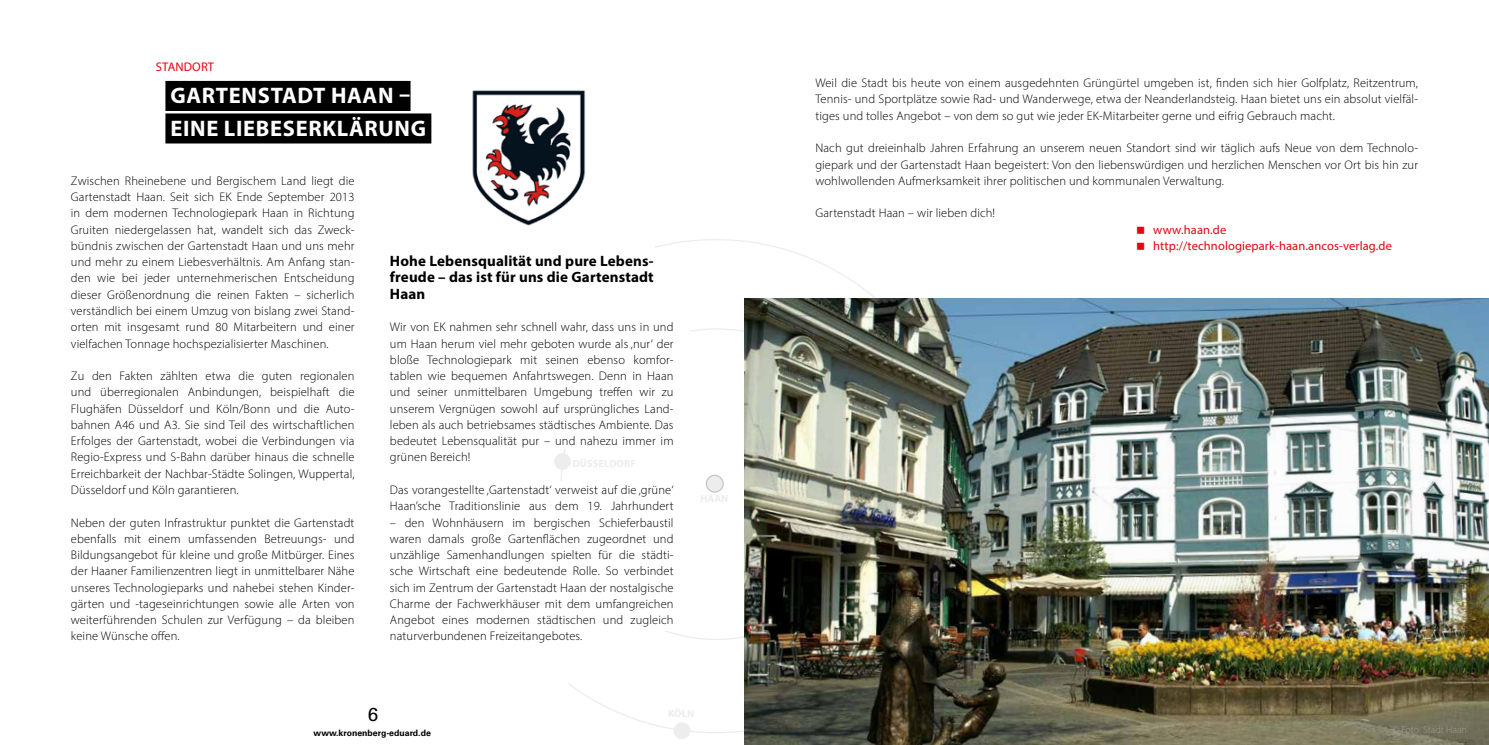
<style>
.page{position:relative;width:1489px;height:745px;background:#fff}
.page>*{position:absolute;margin:0;border:0;box-sizing:border-box;transform-origin:0 0}
.t1{font:700 22.5px/32.5px "Myriad Pro";letter-spacing:.03em;color:#fff}
.t2{font:18.75px "Univers LT Std";color:#000}
.t3{font:700 15px/16.2px "Myriad Pro";letter-spacing:.01em;color:#000;text-align:justify}
.t4{font:300 12.5px/16.2px "Myriad Pro";letter-spacing:.01em;color:#000;text-align:justify}
.t5{font:12.5px/16.2px "Myriad Pro";letter-spacing:.01em;color:#e30613}
.t6{font:300 10px "Myriad Pro";color:#9d9d9c}
.t7{font:700 8.75px "Univers LT Std";color:#000}
</style>
<div class="page">
<div style="left:706px;top:475px;width:17px;height:16px;background:#ededed;border-radius:50%"></div>
<div style="left:705px;top:474px;width:18px;height:18px;border:1px solid #c6c6c6;border-radius:50%"></div>
<div style="left:554px;top:453px;width:17px;height:16px;background:#ededed;border-radius:50%"></div>
<div style="left:673px;top:722px;width:17px;height:16px;background:#ededed;border-radius:50%"></div>
<div style="left:165px;top:81px;width:245px;height:30px;background:#000"></div>
<div style="left:165px;top:113px;width:266px;height:30px;background:#000"></div>
<img style="left:472px;top:90px;width:114px;height:136px">
<img style="left:744px;top:298px;width:744px;height:446px">
<p class="t5" style="left:156px;top:58px;width:60px">STANDORT</p>
<h1 class="t1" style="left:170px;top:79px;width:257px">GARTENSTADT HAAN –<br>EINE LIEBESERKLÄRUNG</h1>
<p class="t4" style="left:71px;top:172px;width:285px">Zwischen Rheinebene und Bergischem Land liegt die Gartenstadt Haan. Seit sich EK Ende September 2013 in dem modernen Technologiepark Haan in Richtung Gruiten niedergelassen hat, wandelt sich das Zweck&shy;bündnis zwischen der Gartenstadt Haan und uns mehr und mehr zu einem Liebesverhältnis. Am Anfang stan&shy;den wie bei jeder unternehmerischen Entscheidung dieser Größenordnung die reinen Fakten – sicherlich verständlich bei einem Umzug von bislang zwei Stand&shy;orten mit insgesamt rund 80 Mitarbeitern und einer vielfachen Tonnage hochspezialisierter Maschinen.</p>
<p class="t4" style="left:71px;top:367px;width:285px">Zu den Fakten zählten etwa die guten regionalen und überregionalen Anbindungen, beispielhaft die Flughäfen Düsseldorf und Köln/Bonn und die Auto&shy;bahnen A46 und A3. Sie sind Teil des wirtschaftlichen Erfolges der Gartenstadt, wobei die Verbindungen via Regio-Express und S-Bahn darüber hinaus die schnelle Erreichbarkeit der Nachbar-Städte Solingen, Wuppertal, Düsseldorf und Köln garantieren.</p>
<p class="t4" style="left:71px;top:513px;width:285px">Neben der guten Infrastruktur punktet die Gartenstadt ebenfalls mit einem umfassenden Betreuungs- und Bildungsangebot für kleine und große Mitbürger. Eines der Haaner Familienzentren liegt in unmittelbarer Nähe unseres Technologieparks und nahebei stehen Kinder&shy;gärten und -tageseinrichtungen sowie alle Arten von weiterführenden Schulen zur Verfügung – da bleiben keine Wünsche offen.</p>
<p class="t3" style="left:390px;top:252px;width:265px">Hohe Lebensqualität und pure Lebens&shy;freude – das ist für uns die Gartenstadt Haan</p>
<p class="t4" style="left:390px;top:318px;width:285px">Wir von EK nahmen sehr schnell wahr, dass uns in und um Haan herum viel mehr geboten wurde als ‚nur‘ der bloße Technologiepark mit seinen ebenso komfor&shy;tablen wie bequemen Anfahrtswegen. Denn in Haan und seiner unmittelbaren Umgebung treffen wir zu unserem Vergnügen sowohl auf ursprüngliches Land&shy;leben als auch betriebsames städtisches Ambiente. Das bedeutet Lebensqualität pur – und nahezu immer im grünen Bereich!</p>
<p class="t4" style="left:390px;top:481px;width:285px">Das vorangestellte ‚Gartenstadt‘ verweist auf die ‚grüne‘<br>Haan’sche Traditionslinie aus dem 19. Jahrhundert</p>
<p class="t4" style="left:390px;top:513px;width:285px">– den Wohnhäusern im bergischen Schieferbaustil waren damals große Gartenflächen zugeordnet und unzählige Samenhandlungen spielten für die städti&shy;sche Wirtschaft eine bedeutende Rolle. So verbindet sich im Zentrum der Gartenstadt Haan der nostalgische Charme der Fachwerkhäuser mit dem umfangreichen Angebot eines modernen städtischen und zugleich naturverbundenen Freizeitangebotes.</p>
<h2 class="t2" style="left:368px;top:702px;width:12px">6</h2>
<p class="t7" style="left:313px;top:727px;width:119px">www.kronenberg-eduard.de</p>
<p class="t4" style="left:815px;top:75px;width:604px">Weil die Stadt bis heute von einem ausgedehnten Grüngürtel umgeben ist, finden sich hier Golfplatz, Reitzentrum, Tennis- und Sportplätze sowie Rad- und Wanderwege, etwa der Neanderlandsteig. Haan bietet uns ein absolut vielfäl&shy;tiges und tolles Angebot – von dem so gut wie jeder EK-Mitarbeiter gerne und eifrig Gebrauch macht.</p>
<p class="t4" style="left:815px;top:140px;width:604px">Nach gut dreieinhalb Jahren Erfahrung an unserem neuen Standort sind wir täglich aufs Neue von dem Technolo&shy;giepark und der Gartenstadt Haan begeistert: Von den liebenswürdigen und herzlichen Menschen vor Ort bis hin zur wohlwollenden Aufmerksamkeit ihrer politischen und kommunalen Verwaltung.</p>
<p class="t4" style="left:815px;top:205px;width:181px">Gartenstadt Haan – wir lieben dich!</p>
<p class="t5" style="left:1153px;top:221px;width:240px">www.haan.de http://technologiepark-haan.ancos-verlag.de</p>
<p class="t6" style="left:1392px;top:723px;width:76px">© Foto: Stadt Haan</p>
</div>
